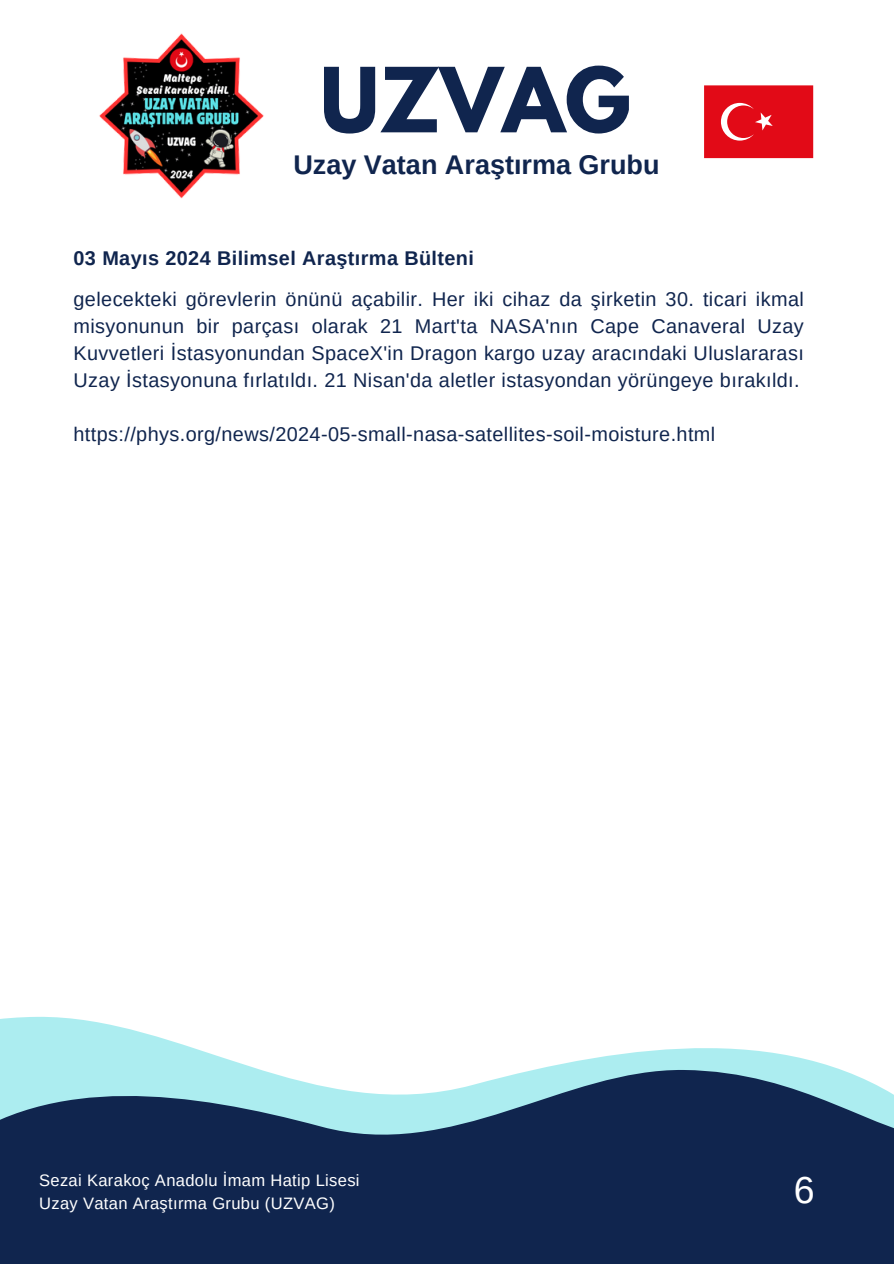
<style>
.page{position:relative;width:894px;height:1264px;background:#fff}
.page>*{position:absolute;margin:0;border:0;box-sizing:border-box;transform-origin:0 0}
.t1{font:700 79.35px "League Spartan";color:#10254e}
.t2{font:37.5px "Arimo";color:#fff}
.t3{font:700 27px "Arimo";color:#10254e}
.t4{font:19.8px/27px "Arimo";letter-spacing:.02em;color:#10254e;text-align:justify}
.t5{font:700 19.8px "Arimo";letter-spacing:.02em;color:#10254e}
.t6{font:16.5px "Arimo";letter-spacing:.02em;color:#fff}
</style>
<div class="page">
<svg style="left:0;top:1016px;width:836px;height:52px"></svg>
<svg style="left:0;top:1068px;width:893px;height:195px;background:#2e496b"></svg>
<img style="left:99px;top:33px;width:165px;height:166px">
<svg style="left:704px;top:85px;width:109px;height:73px;background:#e31724"></svg>
<p class="t1" style="left:320px;top:61px;width:312px">UZVAG</p>
<p class="t3" style="left:293px;top:149px;width:367px">Uzay Vatan Araştırma Grubu</p>
<p class="t5" style="left:73px;top:247px;width:402px">03 Mayıs 2024 Bilimsel Araştırma Bülteni</p>
<h1 class="t4" style="left:73px;top:286px;width:731px">gelecekteki görevlerin önünü açabilir. Her iki cihaz da şirketin 30. ticari ikmal misyonunun bir parçası olarak 21 Mart'ta NASA'nın Cape Canaveral Uzay Kuvvetleri İstasyonundan SpaceX'in Dragon kargo uzay aracındaki Uluslararası Uzay İstasyonuna fırlatıldı. 21 Nisan'da aletler istasyondan yörüngeye bırakıldı.</h1>
<h2 class="t4" style="left:73px;top:421px;width:643px">https://phys.org/news/2024-05-small-nasa-satellites-soil-moisture.html</h2>
<h3 class="t6" style="left:39px;top:1170px;width:322px">Sezai Karakoç Anadolu İmam Hatip Lisesi</h3>
<h4 class="t6" style="left:39px;top:1193px;width:297px">Uzay Vatan Araştırma Grubu (UZVAG)</h4>
<h4 class="t2" style="left:793px;top:1168px;width:22px">6</h4>
</div>
